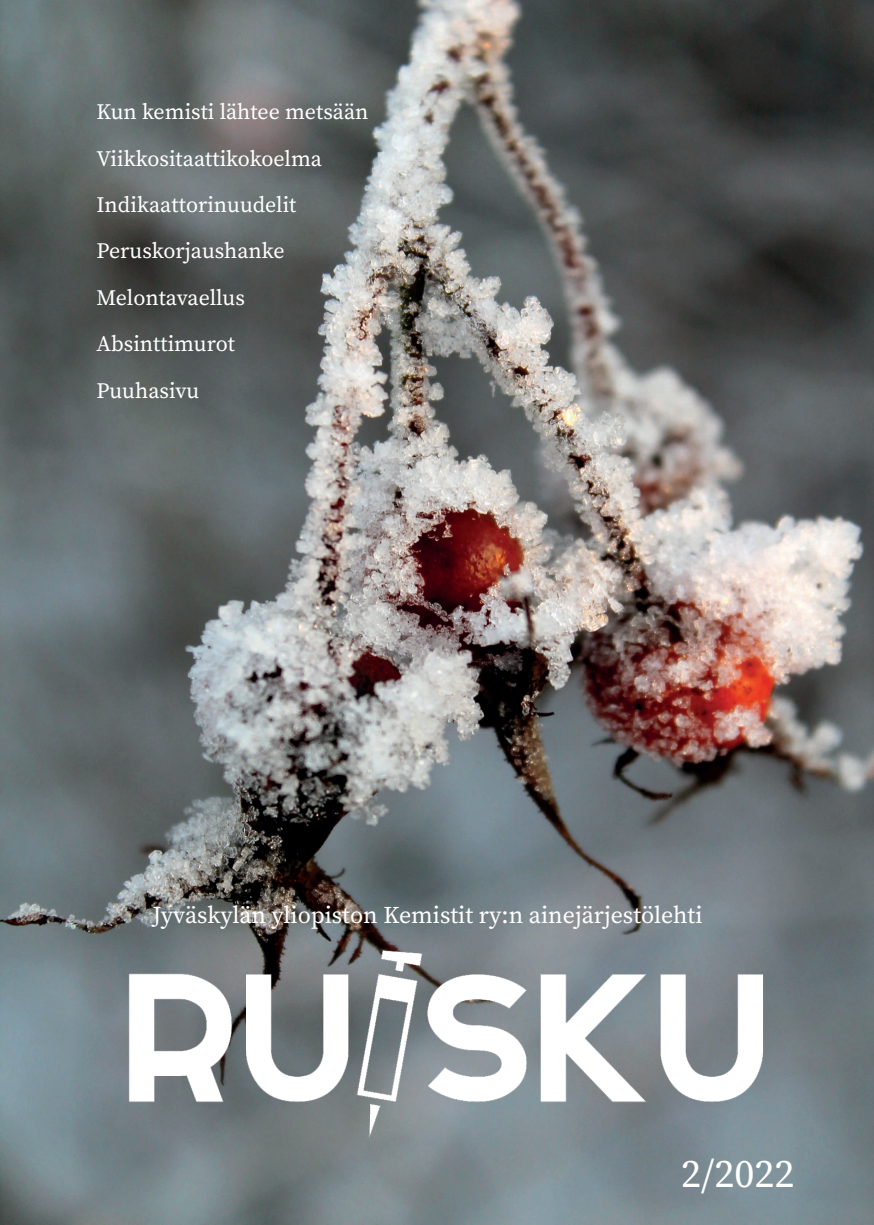
<style>
.page{position:relative;width:874px;height:1225px;background:#fff}
.page>*{position:absolute;margin:0;border:0;box-sizing:border-box;transform-origin:0 0}
.t1{font:40px "Source Serif Variable";color:#fff}
.t2{font:24px "Source Serif Variable";color:#fff}
.t3{font:22px/46.4px "Source Serif Variable";color:#fff}
</style>
<div class="page">
<img style="left:0;top:0;width:873px;height:1225px">
<img style="left:91px;top:933px;width:714px;height:212px">
<p class="t3" style="left:96px;top:89px;width:273px">Kun kemisti lähtee metsään<br>Viikkositaattikokoelma<br>Indikaattorinuudelit<br>Peruskorjaushanke<br>Melontavaellus<br>Absinttimurot<br>Puuhasivu</p>
<p class="t2" style="left:152px;top:898px;width:551px">Jyväskylän yliopiston Kemistit ry:n ainejärjestölehti</p>
<h1 class="t1" style="left:681px;top:1147px;width:115px">2/2022</h1>
</div>
